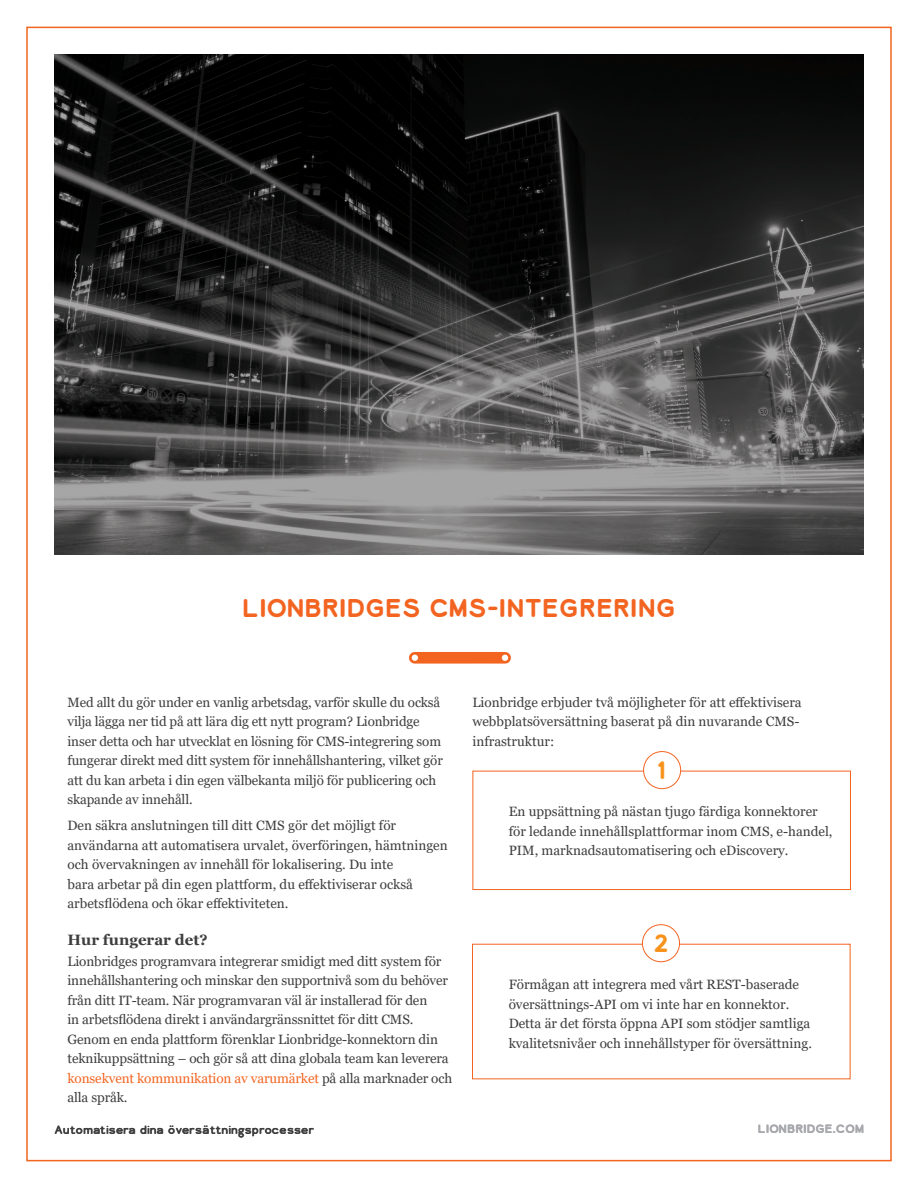
<style>
.page{position:relative;width:918px;height:1188px;background:#fff}
.page>*{position:absolute;margin:0;border:0;box-sizing:border-box;transform-origin:0 0}
.Lion_Body{font:700 24px "Lionbridge Sans";color:#f36421}
.Lion_Body-2{font:700 24px "Lionbridge Sans";color:#f7931d}
.Lion_Body-3{font:700 15px "Georgia";color:#3e3e3f}
.Lion_Body-4{font:13.5px/19.5px "Georgia";letter-spacing:-.01em;color:#3e3e3f}
.Lion_Intro{font:11.25px "Lionbridge Sans";letter-spacing:-.01em;color:#3e3e3f}
.Lion_Intro-2{font:700 11.25px "Lionbridge Sans";color:#a8a9ad}
.s1{color:#f36623}
</style>
<div class="page">
<svg style="left:54px;top:54px;width:810px;height:501px;background:#3a3a39"></svg>
<div style="left:472px;top:771px;width:379px;height:119px;border:1px solid #f36421"></div>
<div style="left:644px;top:752px;width:37px;height:37px;background:#fff;border-radius:50%"></div>
<div style="left:643px;top:751px;width:38px;height:38px;border:1px solid #f36421;border-radius:50%"></div>
<div style="left:642px;top:924px;width:38px;height:38px;border:1px solid #f36421;border-radius:50%"></div>
<svg style="left:409px;top:652px;width:102px;height:12px"></svg>
<p class="Lion_Body" style="left:242px;top:591px;width:435px">LIONBRIDGES CMS-INTEGRERING</p>
<p class="Lion_Body-4" style="left:68px;top:693px;width:377px">Med allt du gör under en vanlig arbetsdag, varför skulle du också vilja lägga ner tid på att lära dig ett nytt program? Lionbridge inser detta och har utvecklat en lösning för CMS-integrering som fungerar direkt med ditt system för innehållshantering, vilket gör att du kan arbeta i din egen välbekanta miljö för publicering och skapande av innehåll.</p>
<p class="Lion_Body-4" style="left:68px;top:816px;width:382px">Den säkra anslutningen till ditt CMS gör det möjligt för användarna att automatisera urvalet, överföringen, hämtningen och övervakningen av innehåll för lokalisering. Du inte<br>bara arbetar på din egen plattform, du effektiviserar också arbetsflödena och ökar effektiviteten.</p>
<p class="Lion_Body-3" style="left:68px;top:928px;width:142px">Hur fungerar det?</p>
<p class="Lion_Body-4" style="left:68px;top:952px;width:386px">Lionbridges programvara integrerar smidigt med ditt system för innehållshantering och minskar den supportnivå som du behöver från ditt IT-team. När programvaran väl är installerad för den<br>in arbetsflödena direkt i användargränssnittet för ditt CMS.<br>Genom en enda plattform förenklar Lionbridge-konnektorn din teknikuppsättning – och gör så att dina globala team kan leverera <span class="s1">konsekvent kommunikation av varumärket</span> på alla marknader och alla språk.</p>
<p class="Lion_Body-4" style="left:472px;top:693px;width:331px">Lionbridge erbjuder två möjligheter för att effektivisera webbplatsöversättning baserat på din nuvarande CMS&shy;infrastruktur:</p>
<p class="Lion_Body-2" style="left:657px;top:753px;width:11px">1</p>
<p class="Lion_Body-4" style="left:509px;top:802px;width:325px">En uppsättning på nästan tjugo färdiga konnektorer för ledande innehållsplattformar inom CMS, e-handel,<br>PIM, marknadsautomatisering och eDiscovery.</p>
<p class="Lion_Body-2" style="left:653px;top:926px;width:18px">2</p>
<p class="Lion_Body-4" style="left:509px;top:975px;width:305px">Förmågan att integrera med vårt REST-baserade översättnings-API om vi inte har en konnektor.<br>Detta är det första öppna API som stödjer samtliga kvalitetsnivåer och innehållstyper för översättning.</p>
<p class="Lion_Intro" style="left:54px;top:1122px;width:262px">Automatisera dina översättningsprocesser</p>
<p class="Lion_Intro-2" style="left:758px;top:1121px;width:108px">LIONBRIDGE.COM</p>
</div>
